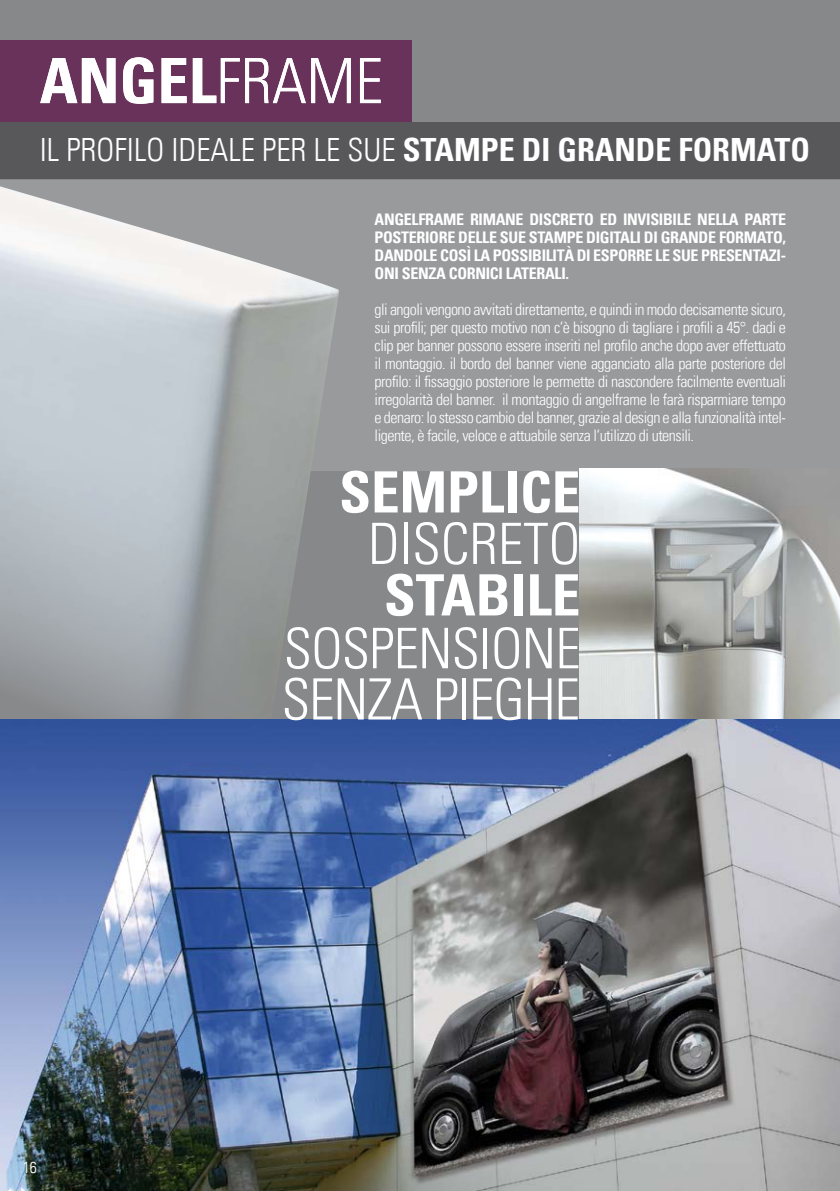
<style>
.page{position:relative;width:840px;height:1191px;background:#fff}
.page>*{position:absolute;margin:0;border:0;box-sizing:border-box;transform-origin:0 0}
.t1{font:700 condensed 62.4px "Univers LT";color:#fff}
.t2{font:300 condensed 62.4px "Univers LT";color:#fff}
.t3{font:300 condensed 57px "Univers LT";color:#fff}
.t4{font:700 condensed 57px/103px "Univers LT";color:#fff;text-align:right}
.t5{font:300 condensed 56px "Univers LT";color:#fff}
.t6{font:300 condensed 32px "Univers LT";color:#fff}
.t7{font:700 condensed 32px "Univers LT";color:#fff}
.t8{font:300 condensed 16px/18px "Univers LT";letter-spacing:-.03em;color:#fff;text-align:justify}
.t9{font:700 condensed 16px/18px "Univers LT";letter-spacing:-.02em;color:#fff;text-align:justify}
</style>
<div class="page">
<div style="left:0;top:0;width:839px;height:1191px;background:#87888a"></div>
<div style="left:0;top:41px;width:411px;height:81px;background:#69325a"></div>
<div style="left:0;top:122px;width:839px;height:57px;background:#58585a"></div>
<div style="left:0;top:180px;width:839px;height:291px;background:#999a9c"></div>
<img style="left:839px;top:0;width:1px;height:468px">
<img style="left:579px;top:468px;width:261px;height:251px">
<img style="left:0;top:186px;width:339px;height:533px">
<img style="left:0;top:719px;width:839px;height:472px">
<h1 class="t1" style="left:40px;top:43px;width:37px">ANGEL</h1>
<h1 class="t2" style="left:216px;top:44px;width:168px">FRAME</h1>
<h3 class="t6" style="left:40px;top:131px;width:42px">il profilo</h3>
<h3 class="t6" style="left:171px;top:131px;width:15px">ideale</h3>
<h3 class="t6" style="left:262px;top:131px;width:102px">per lesue</h3>
<h3 class="t7" style="left:402px;top:130px;width:408px">STAMPE DI GRANDE FORMATO</h3>
<p class="t9" style="left:374px;top:210px;width:413px">ANGELFRAME RIMANE DISCRETO ED INVISIBILE NELLA PARTE POSTERIORE DELLE SUE STAMPE DIGITALI DI GRANDE FORMATO, DANDOLE COSÌ LA POSSIBILITÀ DI ESPORRE LE SUE PRESENTAZI-ONI SENZA CORNICI LATERALI.</p>
<p class="t8" style="left:374px;top:300px;width:413px">gli angoli vengono avvitati direttamente, e quindi in modo decisamente sicuro, sui profili; per questo motivo non c‘è bisogno di tagliare i profili a 45°. dadi e clip per banner possono essere inseriti nel profilo anche dopo aver effettuato il montaggio. il bordo del banner viene agganciato alla parte posteriore del profilo: il fissaggio posteriore le permette di nascondere facilmente eventuali irregolarità del banner. il montaggio di angelframe le farà risparmiare tempo e denaro: lo stesso cambio del banner, grazie al design e alla funzionalità intel&shy;ligente, è facile, veloce e attuabile senza l‘utilizzo di utensili.</p>
<p class="t8" style="left:23px;top:1158px;width:16px">16</p>
<h2 class="t4" style="left:339px;top:440px;width:242px">SEMPLICE<br>STABILE</h2>
<h3 class="t5" style="left:284px;top:615px;width:27px">sospe</h3>
<h3 class="t5" style="left:418px;top:615px;width:157px">nsione</h3>
<h2 class="t3" style="left:281px;top:665px;width:293px">senza pieghe</h2>
<h2 class="t3" style="left:368px;top:509px;width:27px">discreto</h2>
</div>
